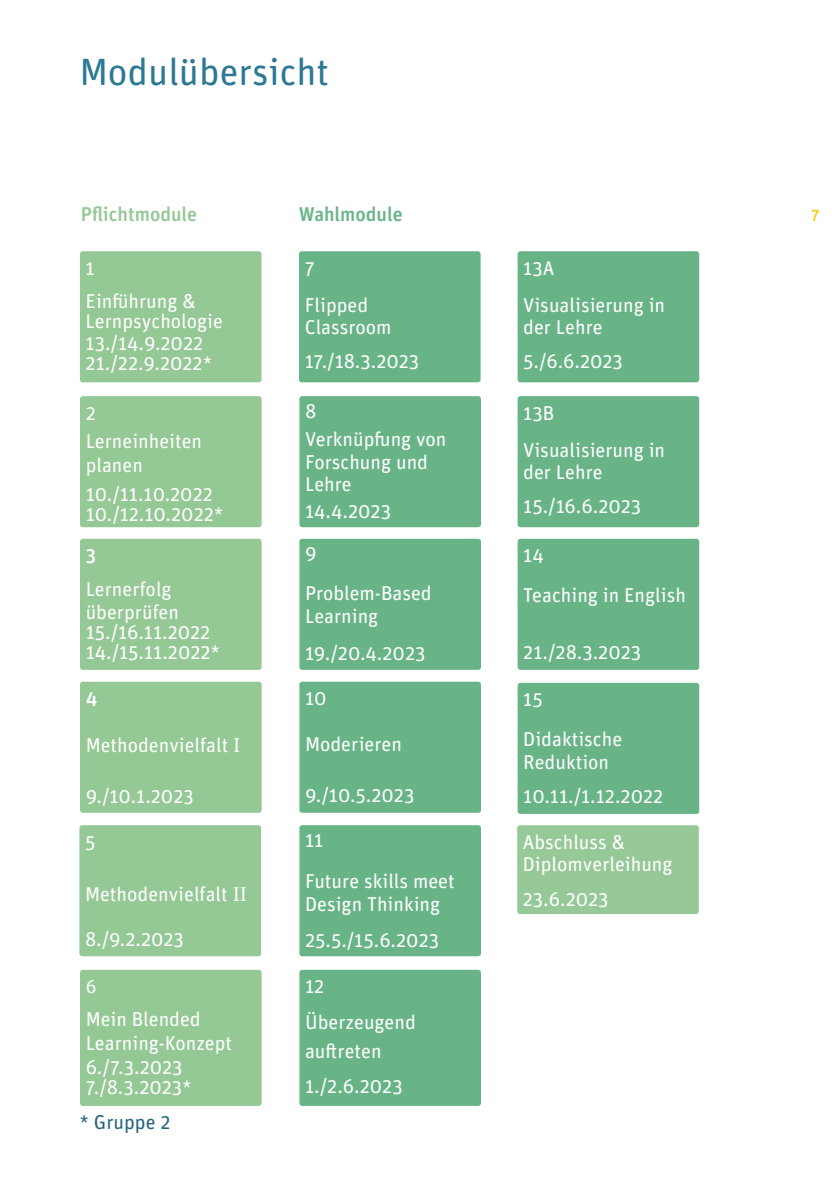
<style>
.page{position:relative;width:840px;height:1191px;background:#fff}
.page>*{position:absolute;margin:0;border:0;box-sizing:border-box;transform-origin:0 0}
.Haupttitel{font:38px "Unit Rounded Pro";color:#2d7993}
.Modulblock{font:20px/22.6px "Unit Rounded Pro";color:#fff}
.Fliesstext{font:500 20px "Unit Rounded Pro";color:#94c895}
.Fliesstext-2{font:500 20px "Unit Rounded Pro";color:#68b487}
.Fliesstext-3{font:20px "Unit Rounded Pro";color:#21667e}
.Modulblock-2{font:500 20px "Unit Rounded Pro";color:#fff}
.Fliesstext-4{font:19px "Unit Rounded Pro";color:#fff}
.t1{font:500 16px "Unit Rounded Pro";color:#feca0a}
</style>
<div class="page">
<div style="left:299px;top:251px;width:181px;height:131px;background:#68b487;border-radius:3px"></div>
<div style="left:299px;top:396px;width:181px;height:131px;background:#68b487;border-radius:3px"></div>
<div style="left:299px;top:825px;width:181px;height:131px;background:#68b487;border-radius:3px"></div>
<div style="left:299px;top:681px;width:181px;height:131px;background:#68b487;border-radius:3px"></div>
<div style="left:80px;top:251px;width:181px;height:131px;background:#94c895;border-radius:3px"></div>
<div style="left:80px;top:396px;width:181px;height:131px;background:#94c895;border-radius:3px"></div>
<div style="left:80px;top:539px;width:181px;height:131px;background:#94c895;border-radius:3px"></div>
<div style="left:80px;top:681px;width:181px;height:132px;background:#94c895;border-radius:3px"></div>
<div style="left:79px;top:825px;width:182px;height:131px;background:#94c895;border-radius:3px"></div>
<div style="left:80px;top:969px;width:181px;height:137px;background:#94c895;border-radius:3px"></div>
<div style="left:299px;top:539px;width:181px;height:131px;background:#68b487;border-radius:3px"></div>
<div style="left:299px;top:969px;width:181px;height:137px;background:#68b487;border-radius:3px"></div>
<div style="left:517px;top:251px;width:181px;height:131px;background:#68b487;border-radius:3px"></div>
<div style="left:517px;top:539px;width:181px;height:131px;background:#68b487;border-radius:3px"></div>
<div style="left:517px;top:683px;width:181px;height:131px;background:#68b487;border-radius:3px"></div>
<div style="left:517px;top:396px;width:181px;height:131px;background:#68b487;border-radius:3px"></div>
<div style="left:517px;top:825px;width:181px;height:89px;background:#96c997;border-radius:3px"></div>
<p class="Haupttitel" style="left:79px;top:46px;width:251px">Modulübersicht</p>
<p class="Fliesstext" style="left:81px;top:200px;width:118px">Pflichtmodule</p>
<p class="Fliesstext-2" style="left:298px;top:200px;width:105px">Wahlmodule</p>
<p class="Modulblock" style="left:86px;top:256px;width:11px">1</p>
<p class="Modulblock" style="left:86px;top:290px;width:139px;line-height:20px">Einführung &amp;<br>Lernpsychologie</p>
<p class="Modulblock" style="left:86px;top:330px;width:119px">13./14.9.2022</p>
<p class="Modulblock" style="left:86px;top:350px;width:128px">21./22.9.2022*</p>
<p class="Modulblock" style="left:86px;top:400px;width:12px">2</p>
<p class="Modulblock" style="left:86px;top:428px;width:118px;line-height:24px">Lerneinheiten planen</p>
<p class="Modulblock" style="left:86px;top:481px;width:129px">10./11.10.2022</p>
<p class="Modulblock" style="left:86px;top:501px;width:139px">10./12.10.2022*</p>
<p class="Modulblock-2" style="left:86px;top:541px;width:12px">3</p>
<p class="Modulblock" style="left:86px;top:577px;width:95px">Lernerfolg überprüfen</p>
<p class="Modulblock" style="left:86px;top:620px;width:126px">15./16.11.2022</p>
<p class="Modulblock" style="left:86px;top:640px;width:136px">14./15.11.2022*</p>
<p class="Modulblock-2" style="left:86px;top:684px;width:13px">4</p>
<p class="Modulblock" style="left:86px;top:733px;width:156px">Methodenvielfalt I</p>
<p class="Modulblock" style="left:86px;top:784px;width:109px">9./10.1.2023</p>
<p class="Modulblock" style="left:85px;top:829px;width:12px">5</p>
<p class="Modulblock" style="left:85px;top:882px;width:163px">Methodenvielfalt II</p>
<p class="Modulblock" style="left:85px;top:927px;width:100px">8./9.2.2023</p>
<p class="Fliesstext-4" style="left:86px;top:973px;width:12px">6</p>
<p class="Modulblock" style="left:86px;top:1006px;width:148px;line-height:24px">Mein Blended<br>Learning-Konzept</p>
<p class="Modulblock" style="left:86px;top:1055px;width:98px">6./7.3.2023</p>
<p class="Modulblock" style="left:86px;top:1075px;width:108px">7./8.3.2023*</p>
<p class="Fliesstext-3" style="left:79px;top:1108px;width:92px">* Gruppe 2</p>
<p class="Modulblock" style="left:304px;top:256px;width:12px">7</p>
<p class="Modulblock" style="left:304px;top:292px;width:88px">Flipped<br>Classroom</p>
<p class="Modulblock" style="left:304px;top:349px;width:116px">17./18.3.2023</p>
<p class="Modulblock" style="left:305px;top:398px;width:13px">8</p>
<p class="Modulblock" style="left:305px;top:427px;width:143px">Verknüpfung von<br>Forschung und<br>Lehre</p>
<p class="Modulblock" style="left:305px;top:499px;width:87px">14.4.2023</p>
<p class="Modulblock" style="left:305px;top:541px;width:13px">9</p>
<p class="Modulblock" style="left:305px;top:581px;width:128px">Problem-Based<br>Learning</p>
<p class="Modulblock" style="left:305px;top:641px;width:122px">19./20.4.2023</p>
<p class="Modulblock" style="left:305px;top:686px;width:23px">10</p>
<p class="Modulblock" style="left:305px;top:731px;width:98px">Moderieren</p>
<p class="Modulblock" style="left:305px;top:782px;width:111px">9./10.5.2023</p>
<p class="Modulblock" style="left:305px;top:827px;width:20px">11</p>
<p class="Modulblock" style="left:305px;top:869px;width:151px">Future skills meet<br>Design Thinking</p>
<p class="Modulblock" style="left:305px;top:927px;width:135px">25.5./15.6.2023</p>
<p class="Modulblock" style="left:305px;top:974px;width:21px">12</p>
<p class="Modulblock" style="left:305px;top:1006px;width:112px;line-height:28.8px">Überzeugend auftreten</p>
<p class="Modulblock" style="left:305px;top:1074px;width:99px">1./2.6.2023</p>
<p class="Modulblock" style="left:523px;top:256px;width:33px">13A</p>
<p class="Modulblock" style="left:523px;top:292px;width:143px">Visualisierung in der Lehre</p>
<p class="Modulblock" style="left:523px;top:349px;width:101px">5./6.6.2023</p>
<p class="Modulblock" style="left:523px;top:400px;width:32px">13B</p>
<p class="Modulblock" style="left:523px;top:437px;width:143px">Visualisierung in der Lehre</p>
<p class="Modulblock" style="left:523px;top:494px;width:119px">15./16.6.2023</p>
<p class="Modulblock" style="left:523px;top:543px;width:22px">14</p>
<p class="Modulblock" style="left:523px;top:583px;width:164px">Teaching in English</p>
<p class="Modulblock" style="left:523px;top:639px;width:119px">21./28.3.2023</p>
<p class="Modulblock" style="left:523px;top:687px;width:21px">15</p>
<p class="Modulblock" style="left:523px;top:727px;width:100px">Didaktische<br>Reduktion</p>
<p class="Modulblock" style="left:523px;top:783px;width:141px">10.11./1.12.2022</p>
<p class="Modulblock" style="left:522px;top:829px;width:151px">Abschluss &amp;<br>Diplomverleihung</p>
<p class="Modulblock" style="left:522px;top:886px;width:87px">23.6.2023</p>
<p class="t1" style="left:810px;top:204px;width:10px">7</p>
</div>
